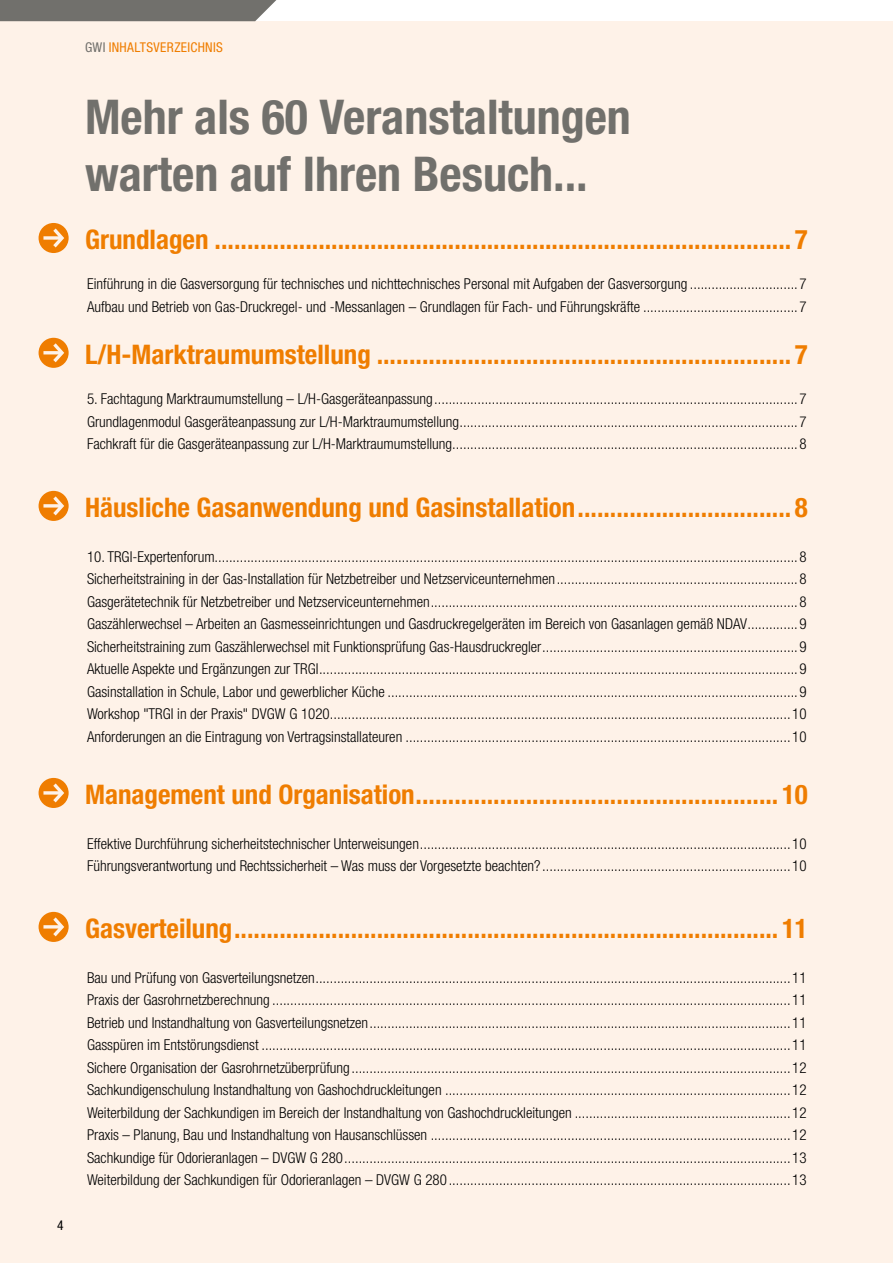
<style>
.page{position:relative;width:893px;height:1263px;background:#fff}
.page>*{position:absolute;margin:0;border:0;box-sizing:border-box;transform-origin:0 0}
.t1{font:700 condensed 48px/57.4px "Helvetica Neue LT Std";color:#71706c}
.t2{font:700 condensed 27px "Helvetica Neue LT Std";color:#ef7d00}
.t3{font:300 condensed 15px/22.5px "Helvetica Neue LT Std";color:#000;text-align:justify}
.t4{font:condensed 13.5px "Helvetica Neue LT Std";letter-spacing:.02em;color:#ef7d00}
.t5{font:condensed 13.5px "Helvetica Neue LT Std";color:#000}
.s1{color:#71706c}
</style>
<div class="page">
<div style="left:0;top:22px;width:893px;height:1241px;background:#fef2e8"></div>
<div style="left:0;top:0;width:277px;height:21px;background:#71706c"></div>
<svg style="left:39px;top:223px;width:30px;height:30px"></svg>
<svg style="left:39px;top:338px;width:30px;height:30px"></svg>
<svg style="left:39px;top:491px;width:30px;height:30px"></svg>
<svg style="left:39px;top:778px;width:30px;height:30px"></svg>
<svg style="left:39px;top:912px;width:30px;height:30px"></svg>
<p class="t5" style="left:57px;top:1218px;width:8px">4</p>
<p class="t4" style="left:85px;top:39px;width:139px"><span class="s1">GWI</span> INHALTSVERZEICHNIS</p>
<h1 class="t1" style="left:85px;top:88px;width:547px">Mehr als 60 Veranstaltungen warten auf Ihren Besuch...</h1>
<h2 class="t2" style="left:85px;top:223px;width:724px">Grundlagen ......................................................................................... 7</h2>
<p class="t3" style="left:87px;top:273px;width:721px">Einführung in die Gasversorgung für technisches und nichttechnisches Personal mit Aufgaben der Gasversorgung ..............................7<br>Aufbau und Betrieb von Gas-Druckregel- und -Messanlagen – Grundlagen für Fach- und Führungskräfte ...........................................7</p>
<h2 class="t2" style="left:85px;top:338px;width:724px">L/H-Marktraumumstellung ................................................................ 7</h2>
<p class="t3" style="left:87px;top:387px;width:721px">5. Fachtagung Marktraumumstellung – L/H-Gasgeräteanpassung.....................................................................................................7<br>Grundlagenmodul Gasgeräteanpassung zur L/H-Marktraumumstellung..............................................................................................7<br>Fachkraft für die Gasgeräteanpassung zur L/H-Marktraumumstellung................................................................................................8</p>
<h2 class="t2" style="left:85px;top:491px;width:724px">Häusliche Gasanwendung und Gasinstallation................................. 8</h2>
<p class="t3" style="left:87px;top:545px;width:721px">10. TRGI-Expertenforum..................................................................................................................................................................8<br>Sicherheitstraining in der Gas-Installation für Netzbetreiber und Netzserviceunternehmen...................................................................8<br>Gasgerätetechnik für Netzbetreiber und Netzserviceunternehmen......................................................................................................8<br>Gaszählerwechsel – Arbeiten an Gasmesseinrichtungen und Gasdruckregelgeräten im Bereich von Gasanlagen gemäß NDAV..............9<br>Sicherheitstraining zum Gaszählerwechsel mit Funktionsprüfung Gas-Hausdruckregler.......................................................................9<br>Aktuelle Aspekte und Ergänzungen zur TRGI.....................................................................................................................................9<br>Gasinstallation in Schule, Labor und gewerblicher Küche ..................................................................................................................9<br>Workshop "TRGI in der Praxis" DVGW G 1020................................................................................................................................10<br>Anforderungen an die Eintragung von Vertragsinstallateuren ...........................................................................................................10</p>
<h2 class="t2" style="left:85px;top:778px;width:724px">Management und Organisation........................................................ 10</h2>
<p class="t3" style="left:87px;top:832px;width:721px">Effektive Durchführung sicherheitstechnischer Unterweisungen.......................................................................................................10<br>Führungsverantwortung und Rechtssicherheit – Was muss der Vorgesetzte beachten? .....................................................................10</p>
<h2 class="t2" style="left:85px;top:912px;width:724px">Gasverteilung.................................................................................... 11</h2>
<p class="t3" style="left:87px;top:966px;width:721px">Bau und Prüfung von Gasverteilungsnetzen....................................................................................................................................11<br>Praxis der Gasrohrnetzberechnung ................................................................................................................................................11<br>Betrieb und Instandhaltung von Gasverteilungsnetzen.....................................................................................................................11<br>Gasspüren im Entstörungsdienst ...................................................................................................................................................11<br>Sichere Organisation der Gasrohrnetzüberprüfung..........................................................................................................................12<br>Sachkundigenschulung Instandhaltung von Gashochdruckleitungen ................................................................................................12<br>Weiterbildung der Sachkundigen im Bereich der Instandhaltung von Gashochdruckleitungen ............................................................12<br>Praxis – Planung, Bau und Instandhaltung von Hausanschlüssen ....................................................................................................12<br>Sachkundige für Odorieranlagen – DVGW G 280............................................................................................................................13<br>Weiterbildung der Sachkundigen für Odorieranlagen – DVGW G 280...............................................................................................13</p>
</div>
